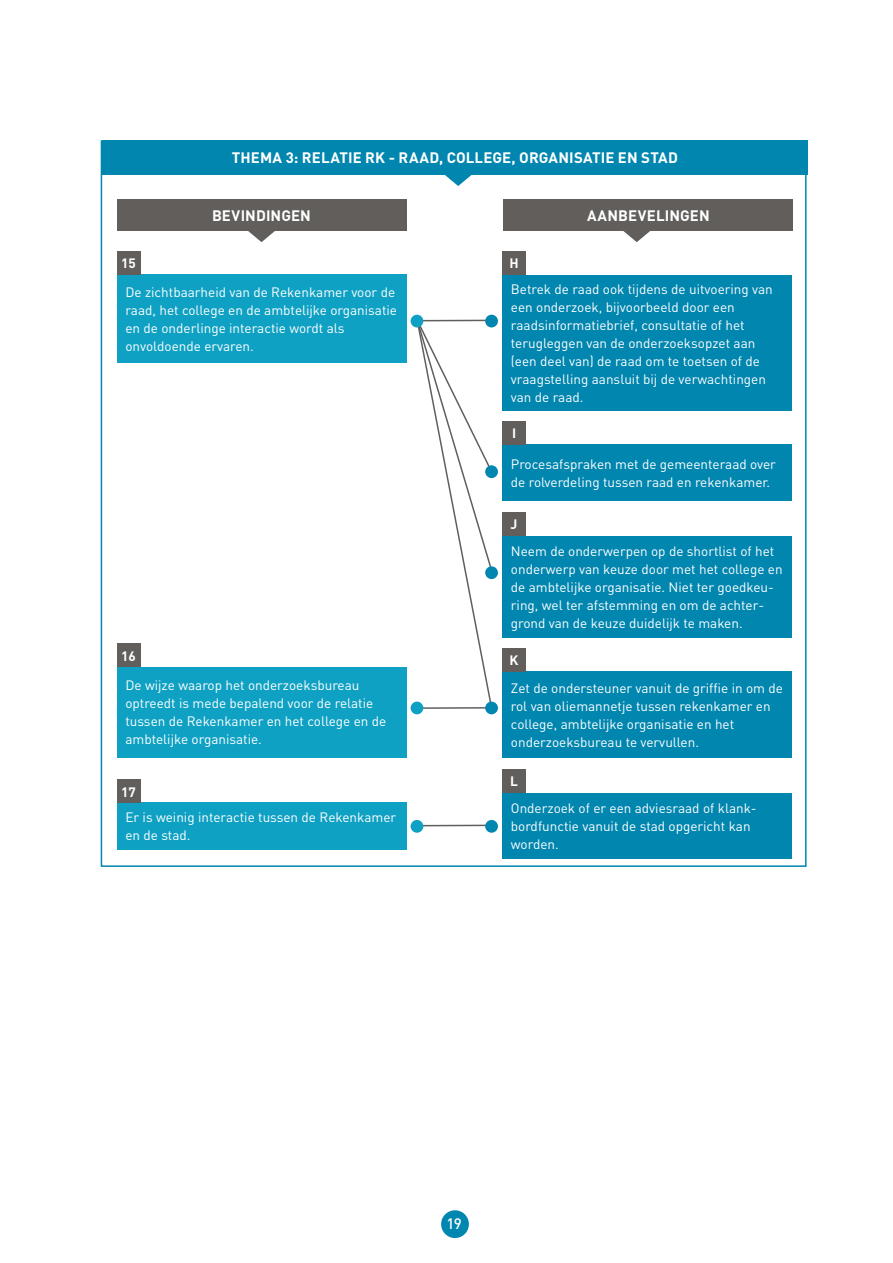
<style>
.page{position:relative;width:893px;height:1263px;background:#fff}
.page>*{position:absolute;margin:0;border:0;box-sizing:border-box;transform-origin:0 0}
.t1{font:700 15px "DIN";letter-spacing:.01em;color:#fff}
.t2{font:500 15px "DIN";color:#fff}
.t3{font:13.5px/18px "DIN";color:#fff}
.t4{font:700 13.5px "DIN";color:#fff}
</style>
<div class="page">
<div style="left:441px;top:1210px;width:28px;height:28px;background:#0086af;border-radius:50%"></div>
<div style="left:117px;top:199px;width:289px;height:32px;background:#615e5c"></div>
<div style="left:504px;top:199px;width:289px;height:32px;background:#615e5c"></div>
<div style="left:117px;top:274px;width:289px;height:89px;background:#0fa1c3"></div>
<div style="left:102px;top:140px;width:706px;height:34px;background:#0086af"></div>
<div style="left:502px;top:275px;width:290px;height:135px;background:#0086af"></div>
<div style="left:502px;top:445px;width:290px;height:56px;background:#0086af"></div>
<div style="left:502px;top:671px;width:290px;height:86px;background:#0086af"></div>
<div style="left:502px;top:793px;width:290px;height:65px;background:#0086af"></div>
<div style="left:502px;top:536px;width:290px;height:101px;background:#0086af"></div>
<div style="left:117px;top:667px;width:289px;height:90px;background:#0fa1c3"></div>
<div style="left:117px;top:803px;width:289px;height:47px;background:#0fa1c3"></div>
<div style="left:117px;top:251px;width:23px;height:24px;background:#615e5c"></div>
<div style="left:117px;top:643px;width:23px;height:24px;background:#615e5c"></div>
<div style="left:117px;top:779px;width:23px;height:24px;background:#615e5c"></div>
<div style="left:502px;top:251px;width:24px;height:24px;background:#615e5c"></div>
<div style="left:502px;top:421px;width:24px;height:24px;background:#615e5c"></div>
<div style="left:502px;top:648px;width:24px;height:23px;background:#615e5c"></div>
<div style="left:502px;top:769px;width:24px;height:24px;background:#615e5c"></div>
<div style="left:502px;top:512px;width:24px;height:24px;background:#615e5c"></div>
<svg style="left:248px;top:231px;width:27px;height:11px"></svg>
<svg style="left:443px;top:174px;width:30px;height:12px"></svg>
<svg style="left:623px;top:231px;width:27px;height:11px"></svg>
<svg style="left:415px;top:318px;width:79px;height:392px"></svg>
<hr style="left:417px;top:320px;width:73px;height:1px;background:#615e5c">
<hr style="left:417px;top:707px;width:73px;height:2px;background:#615e5c">
<hr style="left:417px;top:825px;width:73px;height:1px;background:#615e5c">
<div style="left:485px;top:315px;width:13px;height:12px;background:#0086af;border-radius:50%"></div>
<div style="left:485px;top:465px;width:13px;height:13px;background:#0086af;border-radius:50%"></div>
<div style="left:485px;top:566px;width:13px;height:13px;background:#0086af;border-radius:50%"></div>
<div style="left:485px;top:702px;width:13px;height:12px;background:#0086af;border-radius:50%"></div>
<div style="left:485px;top:820px;width:13px;height:13px;background:#0086af;border-radius:50%"></div>
<div style="left:411px;top:820px;width:12px;height:13px;background:#0fa1c3;border-radius:50%"></div>
<div style="left:411px;top:702px;width:12px;height:12px;background:#0fa1c3;border-radius:50%"></div>
<div style="left:411px;top:315px;width:12px;height:12px;background:#0fa1c3;border-radius:50%"></div>
<p class="t1" style="left:232px;top:148px;width:448px">THEMA 3: RELATIE RK - RAAD, COLLEGE, ORGANISATIE EN STAD</p>
<p class="t4" style="left:121px;top:254px;width:16px">15</p>
<p class="t1" style="left:212px;top:205px;width:100px">BEVINDINGEN</p>
<p class="t1" style="left:587px;top:205px;width:124px">AANBEVELINGEN</p>
<p class="t4" style="left:509px;top:254px;width:11px">H</p>
<p class="t3" style="left:125px;top:283px;width:273px">De zichtbaarheid van de Rekenkamer voor de raad, het college en de ambtelijke organisatie en de onderlinge interactie wordt als onvoldoende ervaren.</p>
<p class="t4" style="left:121px;top:647px;width:16px">16</p>
<p class="t3" style="left:125px;top:676px;width:262px">De wijze waarop het onderzoeksbureau optreedt is mede bepalend voor de relatie tussen de Rekenkamer en het college en de ambtelijke organisatie.</p>
<p class="t4" style="left:121px;top:783px;width:16px">17</p>
<p class="t3" style="left:125px;top:809px;width:272px">Er is weinig interactie tussen de Rekenkamer en de stad.</p>
<p class="t3" style="left:511px;top:280px;width:263px">Betrek de raad ook tijdens de uitvoering van een onderzoek, bijvoorbeeld door een raadsinformatiebrief, consultatie of het terugleggen van de onderzoeksopzet aan (een deel van) de raad om te toetsen of de vraagstelling aansluit bij de verwachtingen van de raad.</p>
<p class="t4" style="left:512px;top:424px;width:6px">I</p>
<p class="t3" style="left:511px;top:455px;width:266px">Procesafspraken met de gemeenteraad over de rolverdeling tussen raad en rekenkamer.</p>
<p class="t4" style="left:511px;top:515px;width:8px">J</p>
<p class="t3" style="left:511px;top:542px;width:273px">Neem de onderwerpen op de shortlist of het onderwerp van keuze door met het college en de ambtelijke organisatie. Niet ter goedkeu&shy;ring, wel ter afstemming en om de achter&shy;grond van de keuze duidelijk te maken.</p>
<p class="t4" style="left:510px;top:651px;width:10px">K</p>
<p class="t3" style="left:511px;top:679px;width:273px">Zet de ondersteuner vanuit de griffie in om de rol van oliemannetje tussen rekenkamer en college, ambtelijke organisatie en het onderzoeksbureau te vervullen.</p>
<p class="t4" style="left:510px;top:772px;width:9px">L</p>
<p class="t3" style="left:511px;top:799px;width:247px">Onderzoek of er een adviesraad of klank&shy;bordfunctie vanuit de stad opgericht kan worden.</p>
<p class="t2" style="left:447px;top:1214px;width:17px">19</p>
</div>
